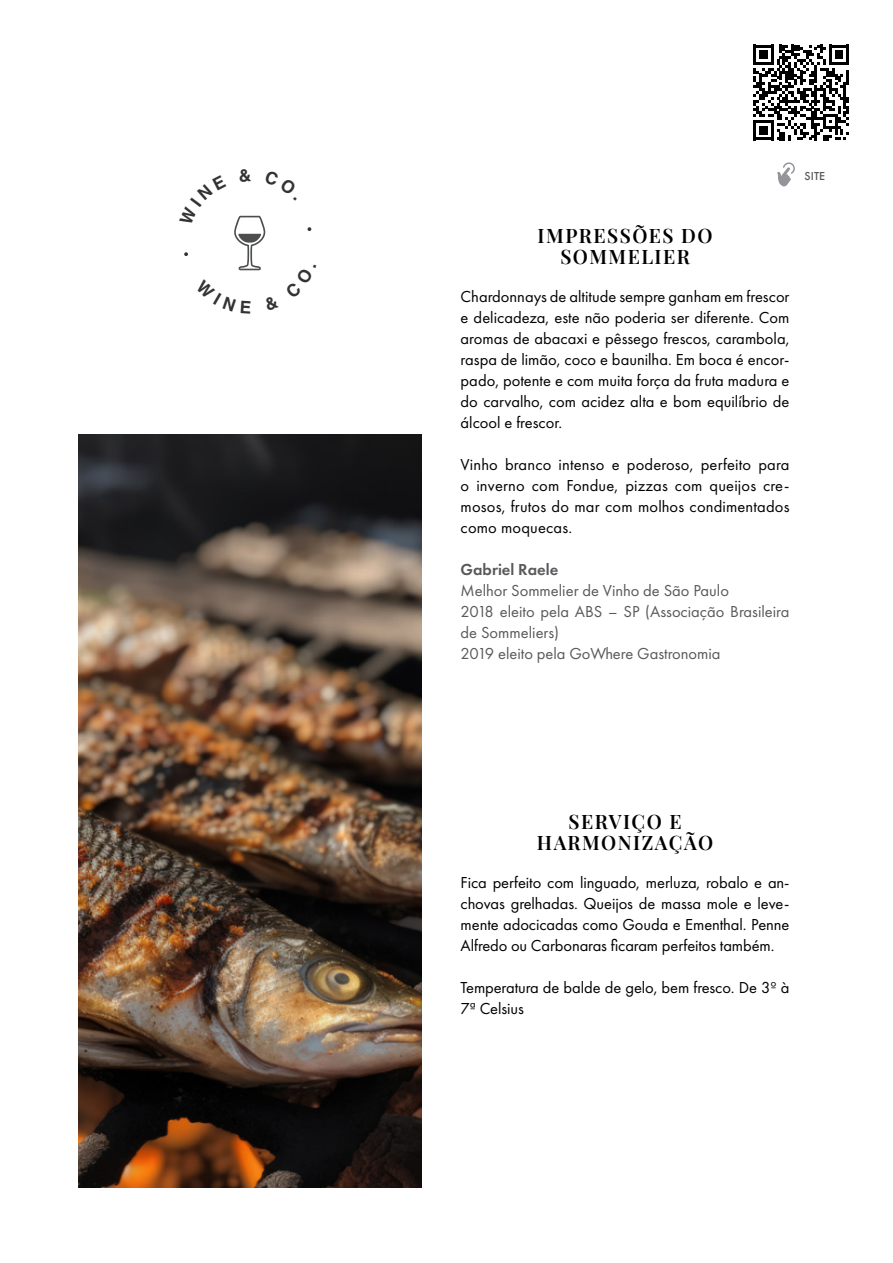
<style>
.page{position:relative;width:893px;height:1263px;background:#fff}
.page>*{position:absolute;margin:0;border:0;box-sizing:border-box;transform-origin:0 0}
.t1{font:600 19.5px/21px "Playfair Display";letter-spacing:.075em;color:#000;text-align:center}
.t2{font:16.5px/21px "Futura PT";letter-spacing:-.005em;color:#000;text-align:justify}
.t3{font:16.5px/21px "Futura PT";color:#58595b}
.t4{font:600 16.5px "Futura PT";color:#58595b}
.t5{font:500 12px "Futura PT";color:#58595b}
</style>
<div class="page">
<img style="left:78px;top:435px;width:343px;height:752px">
<svg style="left:184px;top:252px;width:4px;height:4px"></svg>
<svg style="left:307px;top:227px;width:4px;height:4px"></svg>
<svg style="left:234px;top:216px;width:32px;height:54px"></svg>
<svg style="left:753px;top:45px;width:96px;height:95px"></svg>
<svg style="left:777px;top:162px;width:18px;height:25px"></svg>
<p class="t5" style="left:804px;top:169px;width:22px">SITE</p>
<p class="t1" style="left:538px;top:224px;width:176px">IMPRESSÕES DO<br>SOMMELIER</p>
<p class="t2" style="left:461px;top:286px;width:330px">Chardonnays de altitude sempre ganham em frescor e delicadeza, este não poderia ser diferente. Com aromas de abacaxi e pêssego frescos, carambola, raspa de limão, coco e baunilha. Em boca é encor&shy;pado, potente e com muita força da fruta madura e do carvalho, com acidez alta e bom equilíbrio de álcool e frescor.</p>
<p class="t2" style="left:461px;top:454px;width:330px">Vinho branco intenso e poderoso, perfeito para o inverno com Fondue, pizzas com queijos cre&shy;mosos, frutos do mar com molhos condimentados como moquecas.</p>
<p class="t4" style="left:461px;top:559px;width:99px">Gabriel Raele</p>
<p class="t3" style="left:461px;top:580px;width:330px">Melhor Sommelier de Vinho de São Paulo<br>2018 eleito pela ABS – SP (Associação Brasileira de Sommeliers)<br>2019 eleito pela GoWhere Gastronomia</p>
<p class="t1" style="left:537px;top:810px;width:178px">SERVIÇO E<br>HARMONIZAÇÃO</p>
<p class="t2" style="left:461px;top:872px;width:330px">Fica perfeito com linguado, merluza, robalo e an&shy;chovas grelhadas. Queijos de massa mole e leve&shy;mente adocicadas como Gouda e Ementhal. Penne Alfredo ou Carbonaras ficaram perfeitos também.</p>
<p class="t2" style="left:461px;top:977px;width:330px">Temperatura de balde de gelo, bem fresco. De 3º à<br>7ª Celsius</p>
</div>
